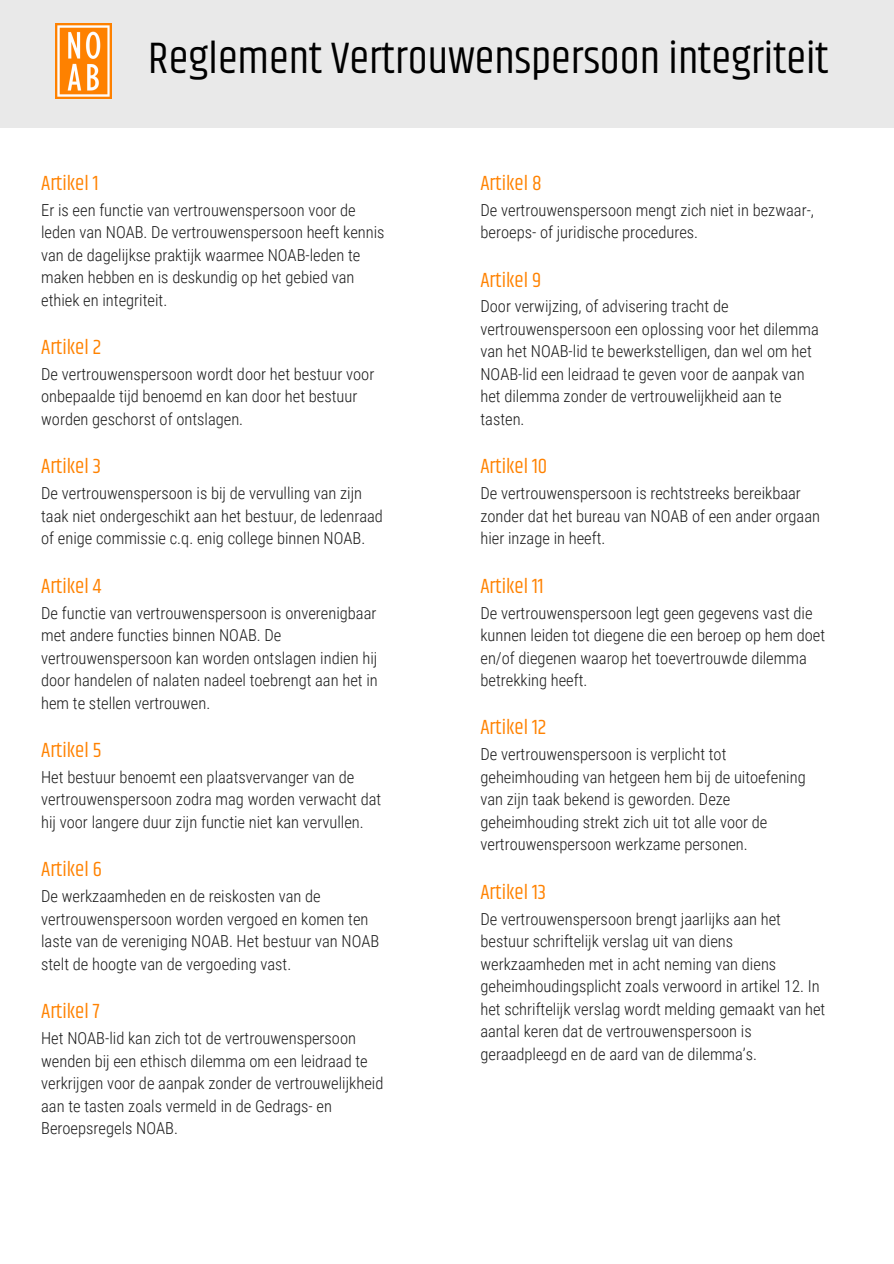
<style>
.page{position:relative;width:894px;height:1264px;background:#fff}
.page>*{position:absolute;margin:0;border:0;box-sizing:border-box;transform-origin:0 0}
.t1{font:45px "Khand";color:#000}
.t2{font:21px "Khand";color:#ff8200}
.t3{font:300 16.5px/22.5px "Roboto Condensed";color:#1a1a1a}
</style>
<div class="page">
<div style="left:0;top:0;width:893px;height:127px;background:#e9e9e9"></div>
<img style="left:55px;top:23px;width:56px;height:76px">
<h1 class="t1" style="left:148px;top:25px;width:681px">Reglement Vertrouwenspersoon integriteit</h1>
<p class="t2" style="left:41px;top:168px;width:59px">Artikel 1</p>
<p class="t3" style="left:41px;top:199px;width:345px">Er is een functie van vertrouwenspersoon voor de leden van NOAB. De vertrouwenspersoon heeft kennis van de dagelijkse praktijk waarmee NOAB-leden te maken hebben en is deskundig op het gebied van ethiek en integriteit.</p>
<p class="t2" style="left:41px;top:332px;width:61px">Artikel 2</p>
<p class="t3" style="left:41px;top:363px;width:334px">De vertrouwenspersoon wordt door het bestuur voor onbepaalde tijd benoemd en kan door het bestuur worden geschorst of ontslagen.</p>
<p class="t2" style="left:41px;top:451px;width:61px">Artikel 3</p>
<p class="t3" style="left:41px;top:482px;width:343px">De vertrouwenspersoon is bij de vervulling van zijn taak niet ondergeschikt aan het bestuur, de ledenraad of enige commissie c.q. enig college binnen NOAB.</p>
<p class="t2" style="left:41px;top:570px;width:62px">Artikel 4</p>
<p class="t3" style="left:41px;top:601px;width:338px">De functie van vertrouwenspersoon is onverenigbaar met andere functies binnen NOAB. De vertrouwenspersoon kan worden ontslagen indien hij door handelen of nalaten nadeel toebrengt aan het in hem te stellen vertrouwen.</p>
<p class="t2" style="left:41px;top:735px;width:62px">Artikel 5</p>
<p class="t3" style="left:41px;top:766px;width:341px">Het bestuur benoemt een plaatsvervanger van de vertrouwenspersoon zodra mag worden verwacht dat hij voor langere duur zijn functie niet kan vervullen.</p>
<p class="t2" style="left:41px;top:854px;width:62px">Artikel 6</p>
<p class="t3" style="left:41px;top:885px;width:339px">De werkzaamheden en de reiskosten van de vertrouwenspersoon worden vergoed en komen ten laste van de vereniging NOAB. Het bestuur van NOAB stelt de hoogte van de vergoeding vast.</p>
<p class="t2" style="left:41px;top:996px;width:60px">Artikel 7</p>
<p class="t3" style="left:41px;top:1027px;width:343px">Het NOAB-lid kan zich tot de vertrouwenspersoon wenden bij een ethisch dilemma om een leidraad te verkrijgen voor de aanpak zonder de vertrouwelijkheid aan te tasten zoals vermeld in de Gedrags- en Beroepsregels NOAB.</p>
<p class="t2" style="left:480px;top:168px;width:63px">Artikel 8</p>
<p class="t3" style="left:480px;top:199px;width:335px">De vertrouwenspersoon mengt zich niet in bezwaar-, beroeps- of juridische procedures.</p>
<p class="t2" style="left:480px;top:264px;width:62px">Artikel 9</p>
<p class="t3" style="left:480px;top:295px;width:340px">Door verwijzing, of advisering tracht de vertrouwenspersoon een oplossing voor het dilemma van het NOAB-lid te bewerkstelligen, dan wel om het NOAB-lid een leidraad te geven voor de aanpak van het dilemma zonder de vertrouwelijkheid aan te tasten.</p>
<p class="t2" style="left:480px;top:451px;width:68px">Artikel 10</p>
<p class="t3" style="left:480px;top:482px;width:341px">De vertrouwenspersoon is rechtstreeks bereikbaar zonder dat het bureau van NOAB of een ander orgaan hier inzage in heeft.</p>
<p class="t2" style="left:480px;top:570px;width:65px">Artikel 11</p>
<p class="t3" style="left:480px;top:601px;width:346px">De vertrouwenspersoon legt geen gegevens vast die kunnen leiden tot diegene die een beroep op hem doet en/of diegenen waarop het toevertrouwde dilemma betrekking heeft.</p>
<p class="t2" style="left:480px;top:712px;width:67px">Artikel 12</p>
<p class="t3" style="left:480px;top:743px;width:327px">De vertrouwenspersoon is verplicht tot geheimhouding van hetgeen hem bij de uitoefening van zijn taak bekend is geworden. Deze geheimhouding strekt zich uit tot alle voor de vertrouwenspersoon werkzame personen.</p>
<p class="t2" style="left:480px;top:876px;width:67px">Artikel 13</p>
<p class="t3" style="left:480px;top:907px;width:346px">De vertrouwenspersoon brengt jaarlijks aan het bestuur schriftelijk verslag uit van diens werkzaamheden met in acht neming van diens geheimhoudingsplicht zoals verwoord in artikel 12. In het schriftelijk verslag wordt melding gemaakt van het aantal keren dat de vertrouwenspersoon is geraadpleegd en de aard van de dilemma’s.</p>
</div>
